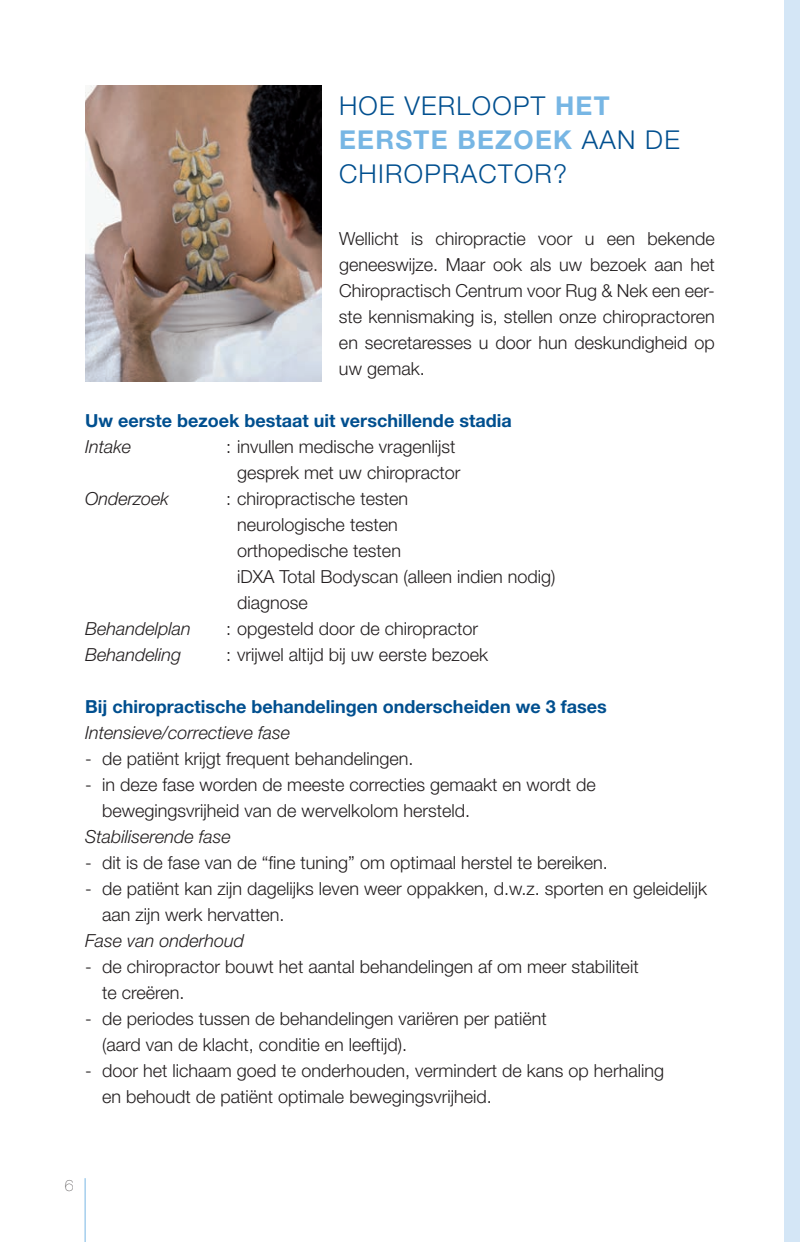
<style>
.page{position:relative;width:800px;height:1242px;background:#fff}
.page>*{position:absolute;margin:0;border:0;box-sizing:border-box;transform-origin:0 0}
.t1{font:300 26px/34px "Helvetica Neue LT Std";letter-spacing:.235em;color:#004f8f}
.t2{font:300 18px/26px "Helvetica Neue LT Std";color:#231f20}
.t3{font:italic 300 18px "Helvetica Neue LT Std";color:#231f20}
.t4{font:700 18px "Helvetica Neue LT Std";color:#004f8f}
.t5{font:200 16px "Helvetica Neue LT Std";color:#231f20}
.s1{font-weight:700;color:#77b6e4}
</style>
<div class="page">
<hr style="left:85px;top:1178px;width:1px;height:64px;background:#77b6e4">
<div style="left:784px;top:0;width:15px;height:1242px;background:#d4e6f6"></div>
<img style="left:85px;top:85px;width:237px;height:297px">
<h1 class="t1" style="left:339px;top:88px;width:315px;text-indent:65px">ve rloo pt <span class="s1">het eerste bezoek</span> aan de ch iropractor?</h1>
<h1 class="t1" style="left:339px;top:88px;width:30px">Hoe</h1>
<p class="t2" style="left:339px;top:225px;width:377px;text-align:justify">Wellicht is chiropractie voor u een bekende geneeswijze. Maar ook als uw bezoek aan het Chiropractisch Centrum voor Rug &amp; Nek een eer&shy;ste kennismaking is, stellen onze chiropractoren en secretaresses u door hun deskundigheid op uw gemak.</p>
<p class="t4" style="left:85px;top:409px;width:428px">Uw eerste bezoek bestaat uit verschillende stadia</p>
<p class="t3" style="left:85px;top:436px;width:48px">Intake</p>
<p class="t2" style="left:226px;top:433px;width:236px;text-align:right">: invullen medische vragenlijst gesprek met uw chiropractor</p>
<p class="t3" style="left:85px;top:488px;width:85px">Onderzoek</p>
<p class="t2" style="left:237px;top:485px;width:320px;text-indent:-11px">: chiropractische testen<br>neurologische testen<br>orthopedische testen<br>iDXA Total Bodyscan (alleen indien nodig) diagnose</p>
<p class="t3" style="left:85px;top:618px;width:107px">Behandelplan</p>
<p class="t2" style="left:226px;top:615px;width:253px">: opgesteld door de chiropractor</p>
<p class="t3" style="left:85px;top:644px;width:98px">Behandeling</p>
<p class="t2" style="left:226px;top:641px;width:263px">: vrijwel altijd bij uw eerste bezoek</p>
<p class="t4" style="left:85px;top:695px;width:523px">Bij chiropractische behandelingen onderscheiden we 3 fases</p>
<p class="t3" style="left:85px;top:722px;width:207px">Intensieve/correctieve fase</p>
<p class="t2" style="left:85px;top:745px;width:330px">- de patiënt krijgt frequent behandelingen.</p>
<p class="t2" style="left:102px;top:771px;width:495px;text-indent:-17px">- in deze fase worden de meeste correcties gemaakt en wordt de bewegingsvrijheid van de wervelkolom hersteld.</p>
<p class="t3" style="left:85px;top:826px;width:147px">Stabiliserende fase</p>
<p class="t2" style="left:85px;top:849px;width:524px">- dit is de fase van de “fine tuning” om optimaal herstel te bereiken.</p>
<p class="t2" style="left:102px;top:875px;width:606px;text-indent:-17px">- de patiënt kan zijn dagelijks leven weer oppakken, d.w.z. sporten en geleidelijk aan zijn werk hervatten.</p>
<p class="t3" style="left:85px;top:930px;width:161px">Fase van onderhoud</p>
<p class="t2" style="left:102px;top:953px;width:538px;text-indent:-17px">- de chiropractor bouwt het aantal behandelingen af om meer stabiliteit te creëren.</p>
<p class="t2" style="left:102px;top:1005px;width:446px;text-indent:-17px">- de periodes tussen de behandelingen variëren per patiënt (aard van de klacht, conditie en leeftijd).</p>
<p class="t2" style="left:102px;top:1057px;width:563px;text-indent:-17px">- door het lichaam goed te onderhouden, vermindert de kans op herhaling en behoudt de patiënt optimale bewegingsvrijheid.</p>
<p class="t5" style="left:65px;top:1176px;width:10px">6</p>
</div>
